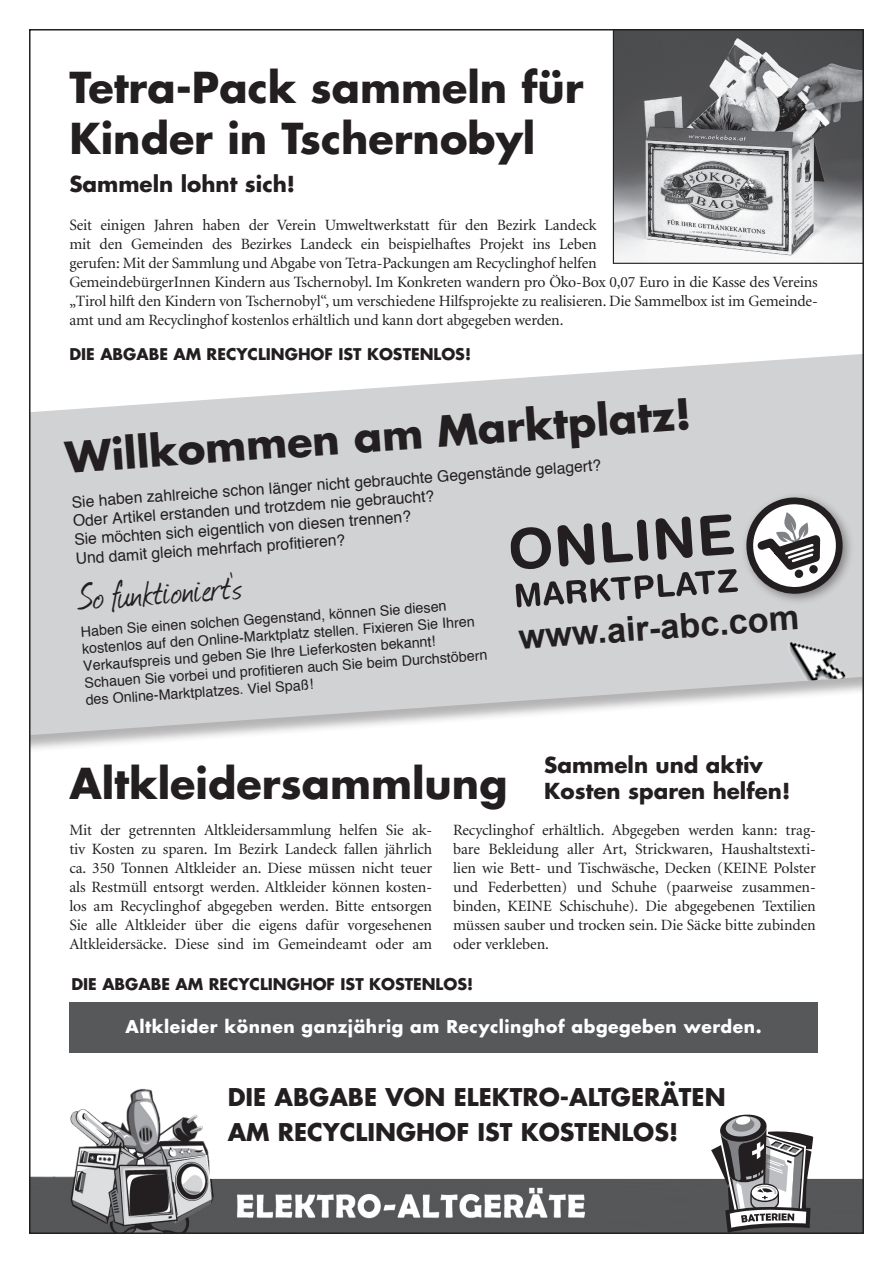
<style>
.page{position:relative;width:893px;height:1263px;background:#fff}
.page>*{position:absolute;margin:0;border:0;box-sizing:border-box;transform-origin:0 0}
.t1{font:42.9px "Journal";color:#231f20}
.t2{font:700 41.55px/51.4px "Futura";color:#231f20}
.t3{font:700 34.35px "Arial";color:#231f20}
.t4{font:700 23.85px/34.8px "Futura";color:#231f20}
.t5{font:700 21.45px/25.8px "Futura";color:#231f20}
.t6{font:700 17.1px "Futura";letter-spacing:.03em;color:#fff}
.t7{font:15.75px/18.9px "Minion";letter-spacing:-.01em;color:#231f20;text-align:justify}
.t8{font:15.75px/18.9px "Helvetica";color:#231f20}
.t9{font:700 15.75px "Futura";color:#231f20}
.t10{font:14.25px/17.1px "Helvetica";color:#231f20}
</style>
<div class="page">
<div style="left:69px;top:1002px;width:749px;height:50px;background:#57585a"></div>
<svg style="left:613px;top:32px;width:248px;height:232px"></svg>
<img style="left:32px;top:1088px;width:829px;height:143px">
<svg style="left:711px;top:1112px;width:102px;height:119px"></svg>
<svg style="left:32px;top:354px;width:829px;height:387px;fill:#d1d2d4"></svg>
<img style="left:771px;top:616px;width:90px;height:66px">
<div style="left:733px;top:484px;width:128px;height:130px;background:#d1d2d4"></div>
<svg style="left:744px;top:495px;width:104px;height:101px"></svg>
<svg style="left:510px;top:514px;width:228px;height:93px"></svg>
<h2 class="t2" style="left:69px;top:60px;width:516px">Tetra-Pack sammeln für<br>Kinder in Tschernobyl</h2>
<h3 class="t5" style="left:69px;top:170px;width:227px">Sammeln lohnt sich!</h3>
<p class="t7" style="left:69px;top:216px;width:750px;text-align:left">Seit einigen Jahren haben der Verein Umweltwerkstatt für den Bezirk Landeck<br>mit den Gemeinden des Bezirkes Landeck ein beispielhaftes Projekt ins Leben<br>gerufen: Mit der Sammlung und Abgabe von Tetra-Packungen am Recyclinghof helfen<br>GemeindebürgerInnen Kindern aus Tschernobyl. Im Konkreten wandern pro Öko-Box 0,07 Euro in die Kasse des Vereins „Tirol hilft den Kindern von Tschernobyl“, um verschiedene Hilfsprojekte zu realisieren. Die Sammelbox ist im Gemeinde&shy;amt und am Recyclinghof kostenlos erhältlich und kann dort abgegeben werden.</p>
<p class="t9" style="left:69px;top:343px;width:403px">DIE ABGABE AM RECYCLINGHOF IST KOSTENLOS!</p>
<h2 class="t2" style="left:64px;top:431px;width:628px;rotate:-4deg">Willkommen am Marktplatz!</h2>
<p class="t8" style="left:71px;top:492px;width:532px;rotate:-4deg">Sie haben zahlreiche schon länger nicht gebrauchte Gegenstände gelagert?<br>Oder Artikel erstanden und trotzdem nie gebraucht?<br>Sie möchten sich eigentlich von diesen trennen?<br>Und damit gleich mehrfach profi tieren?</p>
<h1 class="t1" style="left:77px;top:568px;width:166px;rotate:-4deg">So funktioniert’s</h1>
<p class="t10" style="left:80px;top:623px;width:405px;rotate:-4deg">Haben Sie einen solchen Gegenstand, können Sie diesen kostenlos auf den Online-Marktplatz stellen. Fixieren Sie Ihren Verkaufspreis und geben Sie Ihre Lieferkosten bekannt!<br>Schauen Sie vorbei und profi tieren auch Sie beim Durchstöbern des Online-Marktplatzes. Viel Spaß!</p>
<h3 class="t3" style="left:517px;top:614px;width:283px;rotate:-4deg">www.air-abc.com</h3>
<h2 class="t2" style="left:69px;top:756px;width:440px">Altkleidersammlung</h2>
<h3 class="t5" style="left:544px;top:751px;width:247px">Sammeln und aktiv<br>Kosten sparen helfen!</h3>
<p class="t7" style="left:69px;top:821px;width:364px">Mit der getrennten Altkleidersammlung helfen Sie ak&shy;tiv Kosten zu sparen. Im Bezirk Landeck fallen jährlich ca. 350 Tonnen Altkleider an. Diese müssen nicht teuer als Restmüll entsorgt werden. Altkleider können kosten&shy;los am Recyclinghof abgegeben werden. Bitte entsorgen Sie alle Altkleider über die eigens dafür vorgesehenen Altkleidersäcke. Diese sind im Gemeindeamt oder am</p>
<p class="t9" style="left:71px;top:973px;width:403px">DIE ABGABE AM RECYCLINGHOF IST KOSTENLOS!</p>
<p class="t6" style="left:126px;top:1014px;width:637px">Altkleider können ganzjährig am Recyclinghof abgegeben werden.</p>
<p class="t7" style="left:453px;top:821px;width:364px">Recyclinghof erhältlich. Abgegeben werden kann: trag&shy;bare Bekleidung aller Art, Strickwaren, Haushaltstexti&shy;lien wie Bett- und Tischwäsche, Decken (KEINE Polster und Federbetten) und Schuhe (paarweise zusammen&shy;binden, KEINE Schischuhe). Die abgegebenen Textilien müssen sauber und trocken sein. Die Säcke bitte zubinden oder verkleben.</p>
<h3 class="t4" style="left:228px;top:1079px;width:500px">DIE ABGABE VON ELEKTRO-ALTGERÄTEN<br>AM RECYCLINGHOF IST KOSTENLOS!</h3>
</div>
